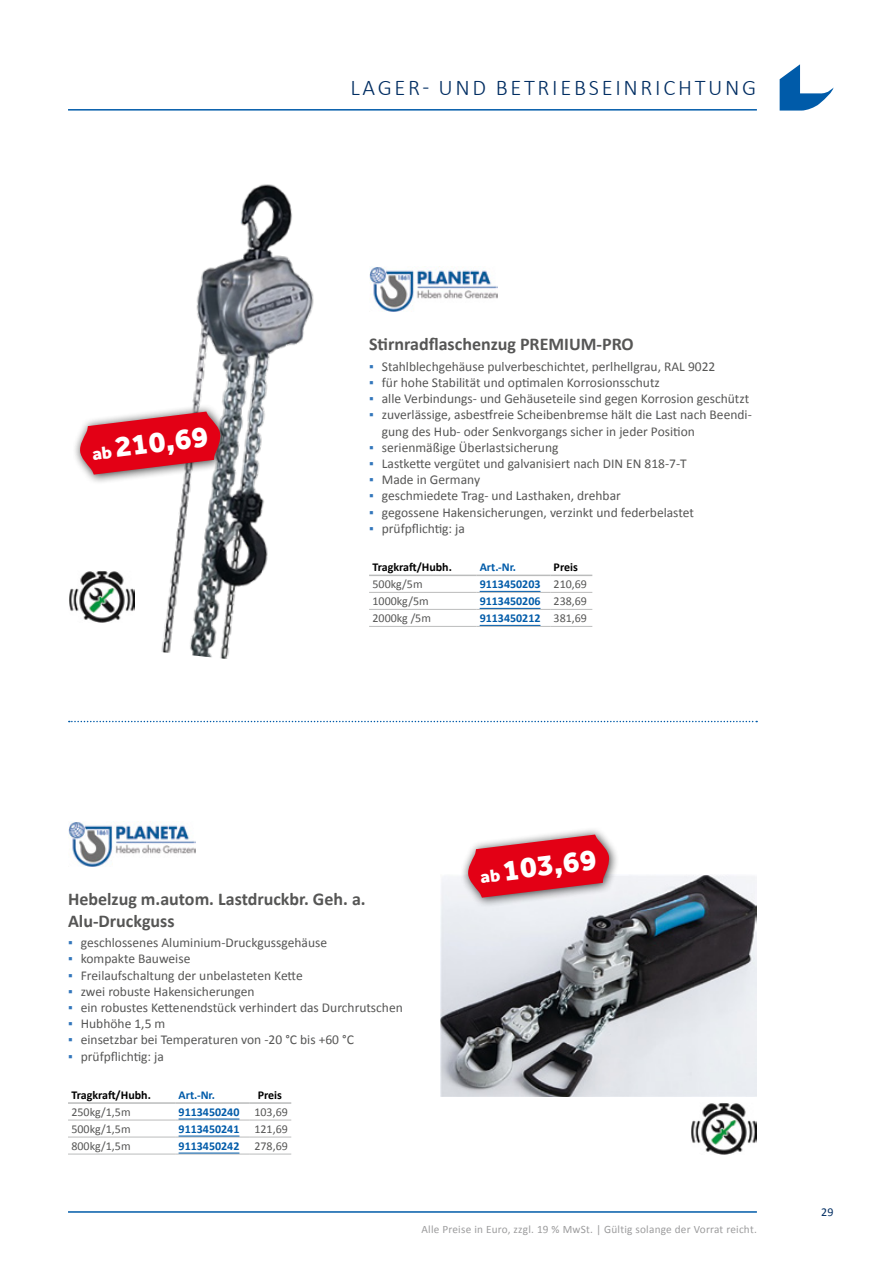
<style>
.page{position:relative;width:893px;height:1263px;background:#fff}
.page>*{position:absolute;margin:0;border:0;box-sizing:border-box;transform-origin:0 0}
.t1{font:800 30.45px "Effra";color:#fff}
.t2{font:300 22.5px "Calibri";letter-spacing:.12em;color:#002d62}
.t3{font:700 18px/21.6px "Calibri";color:#565655}
.t4{font:13.5px/16.2px "Calibri";color:#565655}
.t5{font:700 12px "Calibri";color:#005ba9}
.t6{font:12px "Calibri";color:#565655}
.t7{font:700 12px "Calibri";color:#000}
.t8{font:12px "Calibri";color:#002d62}
.t9{font:11.25px "Calibri";letter-spacing:.02em;color:#9c9c9d}
.s1{font-size:18px}
.s2{color:#3276bb}
.s3{font-weight:400;color:#565655}
</style>
<div class="page">
<hr style="left:68px;top:1211px;width:689px;height:2px;background:#005ba9">
<svg style="left:780px;top:64px;width:54px;height:47px"></svg>
<hr style="left:68px;top:109px;width:689px;height:2px;background:#005ba9">
<img style="left:369px;top:267px;width:128px;height:44px">
<hr style="left:369px;top:592px;width:107px;height:1px;background:#bbbcbc">
<hr style="left:476px;top:592px;width:74px;height:1px;background:#bbbcbc">
<hr style="left:550px;top:592px;width:42px;height:1px;background:#bbbcbc">
<hr style="left:369px;top:609px;width:107px;height:1px;background:#bbbcbc">
<hr style="left:476px;top:609px;width:74px;height:1px;background:#bbbcbc">
<hr style="left:550px;top:609px;width:42px;height:1px;background:#bbbcbc">
<hr style="left:369px;top:626px;width:107px;height:1px;background:#bbbcbc">
<hr style="left:476px;top:626px;width:74px;height:1px;background:#bbbcbc">
<hr style="left:550px;top:626px;width:42px;height:1px;background:#bbbcbc">
<hr style="left:369px;top:575px;width:107px;height:1px;background:#bbbcbc">
<hr style="left:476px;top:575px;width:74px;height:1px;background:#bbbcbc">
<hr style="left:550px;top:575px;width:42px;height:1px;background:#bbbcbc">
<hr style="left:480px;top:591px;width:60px;height:1px;background:#005ba9">
<hr style="left:480px;top:608px;width:60px;height:1px;background:#005ba9">
<hr style="left:480px;top:625px;width:60px;height:1px;background:#005ba9">
<img style="left:161px;top:184px;width:153px;height:475px">
<img style="left:69px;top:571px;width:65px;height:52px">
<div style="left:72px;top:404px;width:158px;height:81px;background:#000;opacity:.77"></div>
<svg style="left:79px;top:412px;width:142px;height:63px;background:#dc3948"></svg>
<svg style="left:69px;top:721px;width:688px;height:1px"></svg>
<img style="left:68px;top:822px;width:128px;height:44px">
<hr style="left:68px;top:1120px;width:107px;height:1px;background:#bbbcbc">
<hr style="left:175px;top:1120px;width:74px;height:1px;background:#bbbcbc">
<hr style="left:249px;top:1120px;width:42px;height:1px;background:#bbbcbc">
<hr style="left:68px;top:1137px;width:107px;height:1px;background:#bbbcbc">
<hr style="left:175px;top:1137px;width:74px;height:1px;background:#bbbcbc">
<hr style="left:249px;top:1137px;width:42px;height:1px;background:#bbbcbc">
<hr style="left:68px;top:1154px;width:107px;height:1px;background:#bbbcbc">
<hr style="left:175px;top:1154px;width:74px;height:1px;background:#bbbcbc">
<hr style="left:249px;top:1154px;width:42px;height:1px;background:#bbbcbc">
<hr style="left:68px;top:1102px;width:107px;height:2px;background:#bbbcbc">
<hr style="left:175px;top:1102px;width:74px;height:2px;background:#bbbcbc">
<hr style="left:249px;top:1102px;width:42px;height:2px;background:#bbbcbc">
<hr style="left:179px;top:1119px;width:60px;height:1px;background:#005ba9">
<hr style="left:179px;top:1136px;width:60px;height:1px;background:#005ba9">
<hr style="left:179px;top:1153px;width:60px;height:1px;background:#005ba9">
<img style="left:440px;top:875px;width:317px;height:221px">
<div style="left:460px;top:827px;width:160px;height:81px;background:#000;opacity:.77"></div>
<svg style="left:467px;top:834px;width:143px;height:64px;background:#dd3d4c"></svg>
<img style="left:691px;top:1103px;width:66px;height:52px">
<h2 class="t2" style="left:350px;top:73px;width:408px">LAGER- UND BETRIEBSEINRICHTUNG</h2>
<h1 class="t1" style="left:90px;top:432px;width:119px;rotate:-7deg"><span class="s1">ab</span> 210,69</h1>
<h3 class="t3" style="left:369px;top:333px;width:266px">Stirnradflaschenzug PREMIUM-PRO</h3>
<p class="t4" style="left:369px;top:358px;width:348px"><span class="s2">▪</span> Stahlblechgehäuse pulverbeschichtet, perlhellgrau, RAL 9022</p>
<p class="t4" style="left:369px;top:374px;width:292px"><span class="s2">▪</span> für hohe Stabilität und optimalen Korrosionsschutz</p>
<p class="t4" style="left:369px;top:390px;width:382px"><span class="s2">▪</span> alle Verbindungs- und Gehäuseteile sind gegen Korrosion geschützt</p>
<p class="t4" style="left:382px;top:406px;width:371px;text-indent:-13px"><span class="s2">▪</span> zuverlässige, asbestfreie Scheibenbremse hält die Last nach Beendi&shy;gung des Hub- oder Senkvorgangs sicher in jeder Position</p>
<p class="t4" style="left:369px;top:439px;width:191px"><span class="s2">▪</span> serienmäßige Überlastsicherung</p>
<p class="t4" style="left:369px;top:455px;width:319px"><span class="s2">▪</span> Lastkette vergütet und galvanisiert nach DIN EN 818-7-T</p>
<p class="t4" style="left:369px;top:471px;width:113px"><span class="s2">▪</span> Made in Germany</p>
<p class="t4" style="left:369px;top:487px;width:253px"><span class="s2">▪</span> geschmiedete Trag- und Lasthaken, drehbar</p>
<p class="t4" style="left:369px;top:504px;width:326px"><span class="s2">▪</span> gegossene Hakensicherungen, verzinkt und federbelastet</p>
<p class="t4" style="left:369px;top:520px;width:97px"><span class="s2">▪</span> prüfpflichtig: ja</p>
<p class="t7" style="left:372px;top:559px;width:81px">Tragkraft/Hubh.</p>
<p class="t5" style="left:480px;top:559px;width:38px">Art.-Nr.</p>
<p class="t7" style="left:554px;top:559px;width:26px">Preis</p>
<p class="t6" style="left:372px;top:576px;width:52px">500kg/5m</p>
<p class="t5" style="left:480px;top:576px;width:109px">9113450203 <span class="s3">210,69</span></p>
<p class="t6" style="left:372px;top:593px;width:58px">1000kg/5m</p>
<p class="t5" style="left:480px;top:593px;width:109px">9113450206 <span class="s3">238,69</span></p>
<p class="t6" style="left:372px;top:610px;width:60px">2000kg /5m</p>
<p class="t5" style="left:480px;top:610px;width:109px">9113450212 <span class="s3">381,69</span></p>
<h3 class="t3" style="left:68px;top:888px;width:299px">Hebelzug m.autom. Lastdruckbr. Geh. a.<br>Alu-Druckguss</h3>
<p class="t4" style="left:68px;top:934px;width:261px"><span class="s2">▪</span> geschlossenes Aluminium-Druckgussgehäuse</p>
<p class="t4" style="left:68px;top:950px;width:124px"><span class="s2">▪</span> kompakte Bauweise</p>
<p class="t4" style="left:68px;top:966px;width:236px"><span class="s2">▪</span> Freilaufschaltung der unbelasteten Kette</p>
<p class="t4" style="left:68px;top:983px;width:188px"><span class="s2">▪</span> zwei robuste Hakensicherungen</p>
<p class="t4" style="left:68px;top:999px;width:336px"><span class="s2">▪</span> ein robustes Kettenendstück verhindert das Durchrutschen</p>
<p class="t4" style="left:68px;top:1015px;width:99px"><span class="s2">▪</span> Hubhöhe 1,5 m</p>
<p class="t4" style="left:68px;top:1031px;width:287px"><span class="s2">▪</span> einsetzbar bei Temperaturen von -20 °C bis +60 °C</p>
<p class="t4" style="left:68px;top:1047px;width:97px"><span class="s2">▪</span> prüfpflichtig: ja</p>
<p class="t7" style="left:71px;top:1086px;width:81px">Tragkraft/Hubh.</p>
<p class="t5" style="left:179px;top:1086px;width:38px">Art.-Nr.</p>
<p class="t7" style="left:258px;top:1086px;width:26px">Preis</p>
<p class="t6" style="left:71px;top:1104px;width:61px">250kg/1,5m</p>
<p class="t5" style="left:179px;top:1103px;width:62px">9113450240</p>
<p class="t6" style="left:254px;top:1104px;width:35px">103,69</p>
<p class="t6" style="left:71px;top:1121px;width:61px">500kg/1,5m</p>
<p class="t5" style="left:179px;top:1120px;width:62px">9113450241</p>
<p class="t6" style="left:254px;top:1121px;width:35px">121,69</p>
<p class="t6" style="left:71px;top:1138px;width:61px">800kg/1,5m</p>
<p class="t5" style="left:179px;top:1137px;width:62px">9113450242</p>
<p class="t6" style="left:254px;top:1138px;width:35px">278,69</p>
<h1 class="t1" style="left:478px;top:855px;width:119px;rotate:-7deg"><span class="s1">ab</span> 103,69</h1>
<p class="t9" style="left:421px;top:1221px;width:337px">Alle Preise in Euro, zzgl. 19 % MwSt. | Gültig solange der Vorrat reicht.</p>
<p class="t8" style="left:821px;top:1204px;width:14px">29</p>
</div>
